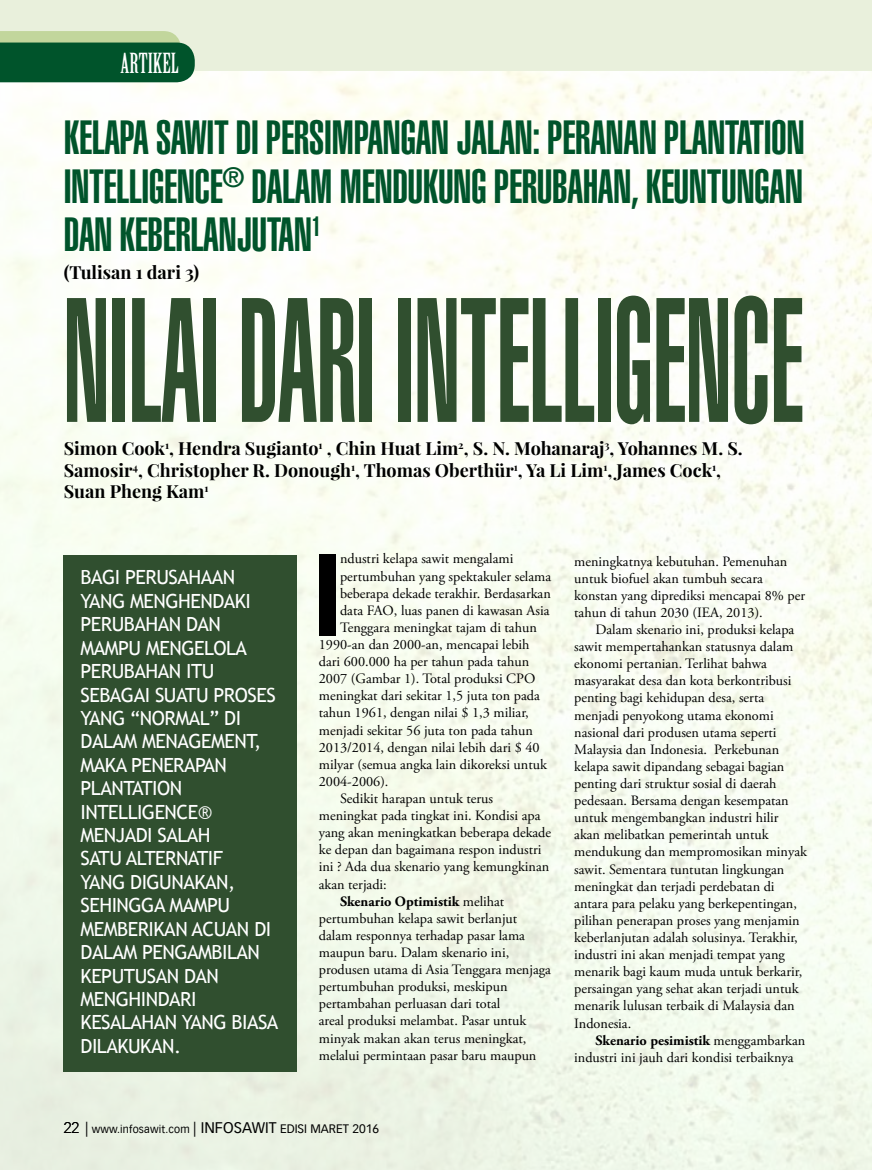
<style>
.page{position:relative;width:872px;height:1170px;background:#fff}
.page>*{position:absolute;margin:0;border:0;box-sizing:border-box;transform-origin:0 0}
.t1{font:900 extra-condensed 173.85px "Helvetica";color:#304f2f;scale:.69 1}
.t2{font:111px "REVOLUTION";color:#000}
.t3{font:900 extra-condensed 47.1px "Helvetica";letter-spacing:-.01em;color:#00542b}
.t4{font:900 extra-condensed 27.45px "Helvetica";color:#00542b}
.t5{font:27px "Birch Std";color:#fff}
.t6{font:19.5px/23.4px "Trebuchet MS";letter-spacing:-.025em;color:#fff}
.t7{font:700 18px/21.6px "Playfair Display";color:#000}
.t8{font:14.25px/17.1px "Adobe Garamond Pro";color:#000}
.t9{font:700 14.25px "Adobe Garamond Pro";color:#000}
.t10{font:12px "Vectora LT";color:#000}
.t11{font:10.5px "Vectora LT";letter-spacing:.02em;color:#000}
.s1{font-weight:400}
.s2{font-weight:300;font-size:15px}
.s3{font-size:15px}
.s4{font-size:12px}
.s5{font-weight:700}
</style>
<div class="page">
<img style="left:0;top:71px;width:872px;height:1098px">
<div style="left:0;top:0;width:872px;height:71px;background:#e9f0dc"></div>
<svg style="left:0;top:31px;width:195px;height:51px;background:#307448"></svg>
<div style="left:64px;top:555px;width:233px;height:516px;background:#304f2f"></div>
<h3 class="t5" style="left:121px;top:48px;width:19px">Artikel</h3>
<h3 class="t3" style="left:64px;top:111px;width:218px">KELAPA SAWIT DI PERSIM</h3>
<h3 class="t3" style="left:354px;top:111px;width:31px">PANGAN</h3>
<h3 class="t3" style="left:456px;top:111px;width:108px">JALAN: PERANAN</h3>
<h3 class="t3" style="left:664px;top:111px;width:15px">PLANTATI</h3>
<h3 class="t3" style="left:771px;top:111px;width:30px">ON</h3>
<h3 class="t3" style="left:64px;top:159px;width:23px">INTELLIGENCE</h3>
<h3 class="t3" style="left:222px;top:159px;width:46px"><sup>®</sup> DALAM</h3>
<h3 class="t3" style="left:339px;top:159px;width:85px">MENDUKUNG</h3>
<h3 class="t3" style="left:494px;top:159px;width:16px">PERUBA</h3>
<h3 class="t3" style="left:582px;top:159px;width:95px">HAN, KEUNTUNGAN</h3>
<h3 class="t3" style="left:64px;top:208px;width:87px">DAN KEBERLANJUTAN</h3>
<h3 class="t4" style="left:312px;top:210px;width:11px">1</h3>
<p class="t7" style="left:64px;top:262px;width:137px">(Tulisan 1 dari 3)</p>
<h1 class="t1" style="left:63px;top:261px;width:560px">NILAI DARI INTELLIGENCE</h1>
<p class="t7" style="left:64px;top:437px;width:680px">Simon Cook<sup>1</sup>, Hendra Sugianto<sup>1</sup> , Chin Huat Lim<sup>2</sup>, S. N. Mohanaraj<sup>3</sup>, Yohannes M. S.<br>Samosir<sup>4</sup>, Christopher R. Donough<sup>1</sup>, Thomas Oberthür<sup>1</sup>, Ya Li Lim<sup>1</sup>, James Cock<sup>1</sup>,<br>Suan Pheng Kam<sup>1</sup></p>
<h3 class="t6" style="left:81px;top:566px;width:182px">BAGIPERUSAHAAN<br>YANG MENGHENDAKI<br>PERUBAHAN DAN<br>MAMPU MEN GELOLA<br>PERUBAHAN ITU<br>SE BAGAI SUATU PROSES<br>YANG “NORMAL” DI<br>DALAM MENAGEMENT,<br>MAKA</h3>
<h3 class="t6" style="left:131px;top:753px;width:12px">PENERAPAN</h3>
<h3 class="t6" style="left:81px;top:776px;width:31px">PLANTATI</h3>
<h3 class="t6" style="left:81px;top:776px;width:133px;text-indent:77px">ON<br>INTELLIGENCE®<br>MENJADI SALAH<br>SATU ALTERNATI</h3>
<h3 class="t6" style="left:213px;top:847px;width:12px">F</h3>
<h3 class="t6" style="left:81px;top:870px;width:103px">YANG DIGUNAKAN</h3>
<h3 class="t6" style="left:81px;top:870px;width:156px;text-indent:148px">,<br>SEHINGGA MAMPU<br>MEMBERIKAN</h3>
<h3 class="t6" style="left:81px;top:917px;width:182px;text-indent:111px">ACUAN DI<br>DALAM PEN GAMBI LAN<br>KEPUTUSAN</h3>
<h3 class="t6" style="left:184px;top:964px;width:12px">DAN</h3>
<h3 class="t6" style="left:81px;top:987px;width:70px">MENGHINDARI<br>KESA</h3>
<h3 class="t6" style="left:81px;top:1010px;width:172px;text-indent:41px">LAHAN YAN G BIASA<br>DILAKUKAN.</h3>
<h2 class="t2" style="left:314px;top:498px;width:27px">I</h2>
<p class="t8" style="left:340px;top:551px;width:175px">ndustri kelapa sawit mengalami</p>
<p class="t8" style="left:340px;top:568px;width:213px">pertumbuhan yang spektakuler selama</p>
<p class="t8" style="left:340px;top:585px;width:212px">beberapa dekade terakhir. Berdasarkan</p>
<p class="t8" style="left:340px;top:602px;width:211px">data FAO, luas panen di kawasan Asia</p>
<p class="t8" style="left:340px;top:619px;width:198px">Tenggara meningkat tajam di tahun</p>
<p class="t8" style="left:319px;top:636px;width:212px">1990-an dan 2000-an, mencapai lebih</p>
<p class="t8" style="left:319px;top:653px;width:212px">dari 600.000 ha per tahun pada tahun</p>
<p class="t8" style="left:319px;top:670px;width:218px">2007 (Gambar 1). Total produksi CPO</p>
<p class="t8" style="left:319px;top:687px;width:222px">meningkat dari sekitar 1,5 juta ton pada</p>
<p class="t8" style="left:319px;top:704px;width:211px">tahun 1961, dengan nilai $ 1,3 miliar,</p>
<p class="t8" style="left:319px;top:722px;width:215px">menjadi sekitar 56 juta ton pada tahun</p>
<p class="t8" style="left:319px;top:739px;width:222px">2013/2014, dengan nilai lebih dari $ 40</p>
<p class="t8" style="left:319px;top:756px;width:230px">milyar (semua angka lain dikoreksi untuk</p>
<p class="t8" style="left:319px;top:773px;width:71px">2004-2006).</p>
<p class="t8" style="left:340px;top:790px;width:155px">Sedikit harapan untuk terus</p>
<p class="t8" style="left:319px;top:807px;width:223px">meningkat pada tingkat ini. Kondisi apa</p>
<p class="t8" style="left:319px;top:824px;width:234px">yang akan meningkatkan beberapa dekade</p>
<p class="t8" style="left:319px;top:841px;width:224px">ke depan dan bagaimana respon industri</p>
<p class="t8" style="left:319px;top:858px;width:232px">ini ? Ada dua skenario yang kemungkinan</p>
<p class="t8" style="left:319px;top:875px;width:70px">akan terjadi:</p>
<p class="t9" style="left:340px;top:892px;width:166px">Skenario Optimistik <span class="s1">melihat</span></p>
<p class="t8" style="left:319px;top:910px;width:200px">pertumbuhan kelapa sawit berlanjut</p>
<p class="t8" style="left:319px;top:927px;width:208px">dalam responnya terhadap pasar lama</p>
<p class="t8" style="left:319px;top:944px;width:192px">maupun baru. Dalam skenario ini,</p>
<p class="t8" style="left:319px;top:961px;width:234px">produsen utama di Asia Tenggara menjaga</p>
<p class="t8" style="left:319px;top:978px;width:190px">pertumbuhan produksi, meskipun</p>
<p class="t8" style="left:319px;top:995px;width:183px">pertambahan perluasan dari total</p>
<p class="t8" style="left:319px;top:1012px;width:209px">areal produksi melambat. Pasar untuk</p>
<p class="t8" style="left:319px;top:1029px;width:209px">minyak makan akan terus meningkat,</p>
<p class="t8" style="left:319px;top:1046px;width:219px">melalui permintaan pasar baru maupun</p>
<p class="t11" style="left:64px;top:1122px;width:256px"><span class="s2">22</span> <span class="s3">|</span> www.infosawit.com <span class="s3">| INFOSAWIT</span> <span class="s4">EDISI maret</span></p>
<p class="t10" style="left:352px;top:1121px;width:28px">2016</p>
<p class="t8" style="left:574px;top:553px;width:232px">meningkatnya kebutuhan. Pemenuhan untuk biofuel akan tumbuh secara konstan yang diprediksi mencapai 8% per tahun di tahun 2030 (IEA, 2013).</p>
<p class="t8" style="left:574px;top:621px;width:234px;text-indent:21px">Dalam skenario ini, produksi kelapa sawit mempertahankan statusnya dalam ekonomi pertanian. Terlihat bahwa masyarakat desa dan kota berkontribusi penting bagi kehidupan desa, serta menjadi penyokong utama ekonomi nasional dari produsen utama seperti Malaysia dan Indonesia. Perkebunan kelapa sawit dipandang sebagai bagian penting dari struktur sosial di daerah pedesaan. Bersama dengan kesempatan untuk mengembangkan industri hilir akan melibatkan pemerintah untuk mendukung dan mempromosikan minyak sawit. Sementara tuntutan lingkungan meningkat dan terjadi perdebatan di antara para pelaku yang berkepentingan, pilihan penerapan proses yang menjamin keberlanjutan adalah solusinya. Terakhir, industri ini akan menjadi tempat yang menarik bagi kaum muda untuk berkarir, persaingan yang sehat akan terjadi untuk menarik lulusan terbaik di Malaysia dan Indonesia.</p>
<p class="t8" style="left:574px;top:1031px;width:232px;text-indent:21px"><span class="s5">Skenario pesimistik</span> menggambarkan industri ini jauh dari kondisi terbaiknya</p>
</div>
